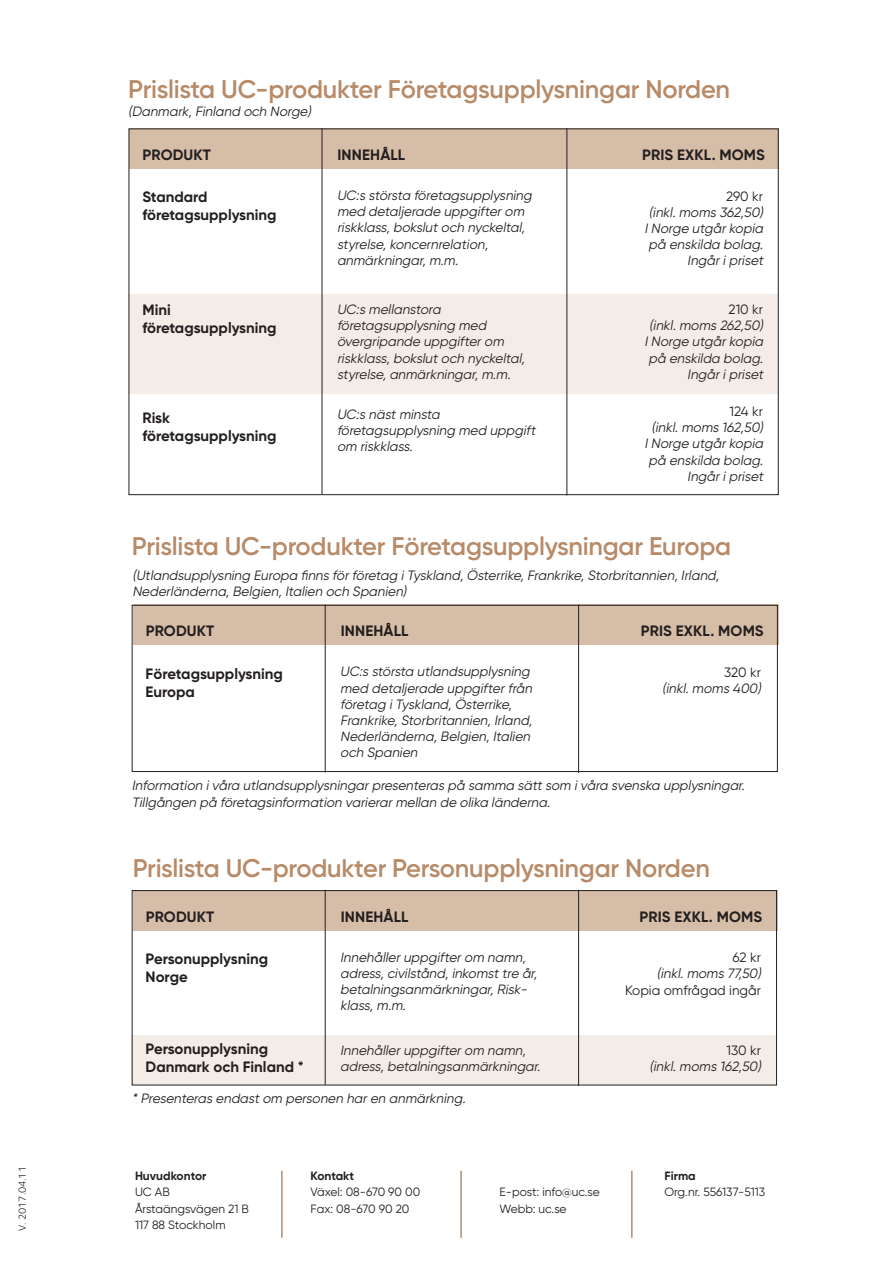
<style>
.page{position:relative;width:893px;height:1263px;background:#fff}
.page>*{position:absolute;margin:0;border:0;box-sizing:border-box;transform-origin:0 0}
.Rubrik_30{font:600 25.5px "Gilroy";letter-spacing:-.01em;color:#b78a68}
.t1{font:700 15px "Gilroy";color:#231f20}
.t2{font:italic 13.5px/16.2px "Gilroy";color:#231f20}
.t3{font:13.5px "Gilroy";color:#231f20}
.t4{font:12px "Gilroy";color:#231f20}
.t5{font:700 12px "Gilroy";color:#231f20}
.Bildtext{font:10.5px "Foundry Sterling";color:#231f20}
</style>
<div class="page">
<hr style="left:631px;top:1171px;width:2px;height:67px;background:#b78a68">
<hr style="left:460px;top:1171px;width:2px;height:67px;background:#b78a68">
<hr style="left:281px;top:1171px;width:2px;height:67px;background:#b78a68">
<div style="left:129px;top:294px;width:649px;height:99px;background:#f4ece6"></div>
<div style="left:130px;top:128px;width:649px;height:41px;background:#d6bda7"></div>
<hr style="left:322px;top:128px;width:1px;height:366px;background:#231f20">
<hr style="left:566px;top:128px;width:1px;height:367px;background:#231f20">
<div style="left:133px;top:604px;width:645px;height:41px;background:#d6bda7"></div>
<div style="left:132px;top:605px;width:646px;height:167px;border:1px solid #231f20"></div>
<hr style="left:325px;top:604px;width:1px;height:168px;background:#231f20">
<hr style="left:578px;top:604px;width:1px;height:169px;background:#231f20">
<div style="left:132px;top:1035px;width:644px;height:50px;background:#f4ece6"></div>
<div style="left:133px;top:890px;width:644px;height:40px;background:#d6bda7"></div>
<div style="left:132px;top:890px;width:645px;height:195px;border:1px solid #231f20"></div>
<hr style="left:325px;top:890px;width:1px;height:195px;background:#231f20">
<hr style="left:578px;top:890px;width:1px;height:196px;background:#231f20">
<p class="Rubrik_30" style="left:128px;top:73px;width:603px">Prislista UC-produkter Företagsupplysningar Norden</p>
<p class="t2" style="left:128px;top:103px;width:187px">(Danmark,Finland och Norge)</p>
<p class="t1" style="left:143px;top:145px;width:70px">PRODUKT</p>
<p class="t1" style="left:337px;top:145px;width:69px">INNEHÅLL</p>
<p class="t1" style="left:642px;top:145px;width:124px">PRIS EXKL. MOMS</p>
<p class="t1" style="left:142px;top:188px;width:67px">Standard</p>
<p class="t1" style="left:142px;top:206px;width:136px">företagsupplysning</p>
<p class="t2" style="left:337px;top:187px;width:199px">UC:s största företagsupplysning med detaljerade uppgifterom riskklass,bokslutoch nyckeltal, styrelse,koncernrelation, anmärkningar,m.m.</p>
<p class="t2" style="left:337px;top:301px;width:192px">UC:s mellanstora företagsupplysning med övergripande uppgifterom riskklass,bokslutoch nyckeltal, styrelse,anmärkningar,m.m.</p>
<p class="t2" style="left:337px;top:406px;width:203px">UC:s nästminsta företagsupplysning med uppgift om riskklass.</p>
<p class="t3" style="left:726px;top:188px;width:39px">290 kr</p>
<p class="t2" style="left:649px;top:204px;width:118px">(inkl.moms 362,50)</p>
<p class="t2" style="left:644px;top:220px;width:123px">INorge utgårkopia</p>
<p class="t2" style="left:648px;top:236px;width:119px">på enskilda bolag.</p>
<p class="t2" style="left:687px;top:252px;width:80px">Ingåripriset</p>
<p class="t3" style="left:729px;top:301px;width:36px">210 kr</p>
<p class="t2" style="left:649px;top:317px;width:118px">(inkl.moms 262,50)</p>
<p class="t2" style="left:644px;top:333px;width:123px">INorge utgårkopia</p>
<p class="t2" style="left:648px;top:350px;width:119px">på enskilda bolag.</p>
<p class="t2" style="left:687px;top:366px;width:80px">Ingåripriset</p>
<p class="t3" style="left:730px;top:403px;width:35px">124 kr</p>
<p class="t2" style="left:651px;top:419px;width:116px">(inkl.moms 162,50)</p>
<p class="t2" style="left:644px;top:435px;width:123px">INorge utgårkopia</p>
<p class="t2" style="left:648px;top:452px;width:119px">på enskilda bolag.</p>
<p class="t2" style="left:687px;top:468px;width:80px">Ingåripriset</p>
<p class="t1" style="left:142px;top:300px;width:30px">Mini</p>
<p class="t1" style="left:142px;top:318px;width:136px">företagsupplysning</p>
<p class="t1" style="left:142px;top:408px;width:29px">Risk</p>
<p class="t1" style="left:142px;top:426px;width:136px">företagsupplysning</p>
<p class="Rubrik_30" style="left:132px;top:530px;width:601px">Prislista UC-produkter Företagsupplysningar Europa</p>
<p class="t2" style="left:132px;top:567px;width:591px">(Utlandsupplysning Europa finns förföretag iTyskland,Österrike,Frankrike,Storbritannien,Irland,<br>Nederländerna,Belgien,Italien och Spanien)</p>
<p class="t1" style="left:146px;top:622px;width:70px">PRODUKT</p>
<p class="t1" style="left:341px;top:622px;width:69px">INNEHÅLL</p>
<p class="t1" style="left:641px;top:622px;width:124px">PRIS EXKL. MOMS</p>
<p class="t1" style="left:146px;top:664px;width:139px">Företagsupplysning</p>
<p class="t1" style="left:146px;top:682px;width:51px">Europa</p>
<p class="t2" style="left:340px;top:663px;width:196px">UC:s största utlandsupplysning med detaljerade uppgifterfrån företag iTyskland,Österrike,<br>Frankrike,Storbritannien,Irland,<br>Nederländerna,Belgien,Italien och Spanien</p>
<p class="t3" style="left:724px;top:664px;width:38px">320 kr</p>
<p class="t2" style="left:662px;top:680px;width:103px">(inkl.moms 400)</p>
<p class="t2" style="left:132px;top:777px;width:617px">Information ivåra utlandsupplysningarpresenteras på samma sättsom ivåra svenska upplysningar.<br>Tillgången på företagsinformation varierarmellan de olika länderna.</p>
<p class="Rubrik_30" style="left:133px;top:852px;width:579px">Prislista UC-produkter Personupplysningar Norden</p>
<p class="t1" style="left:146px;top:907px;width:70px">PRODUKT</p>
<p class="t1" style="left:341px;top:907px;width:69px">INNEHÅLL</p>
<p class="t1" style="left:639px;top:907px;width:124px">PRIS EXKL. MOMS</p>
<p class="t1" style="left:146px;top:949px;width:124px">Personupplysning</p>
<p class="t1" style="left:146px;top:967px;width:44px">Norge</p>
<p class="t2" style="left:340px;top:949px;width:201px">Innehålleruppgifterom namn, adress,civilstånd,inkomsttre år, betalningsanmärkningar,Risk&shy;klass,m.m.</p>
<p class="t2" style="left:340px;top:1042px;width:204px">Innehålleruppgifterom namn, adress,betalningsanmärkningar.</p>
<p class="t3" style="left:733px;top:949px;width:30px">62 kr</p>
<p class="t2" style="left:657px;top:965px;width:108px">(inkl.moms 77,50)</p>
<p class="t3" style="left:625px;top:982px;width:137px">Kopia omfrågad ingår</p>
<p class="t1" style="left:146px;top:1039px;width:124px">Personupplysning</p>
<p class="t1" style="left:146px;top:1057px;width:160px">Danmark och Finland *</p>
<p class="t3" style="left:726px;top:1042px;width:36px">130 kr</p>
<p class="t2" style="left:649px;top:1058px;width:116px">(inkl.moms 162,50)</p>
<p class="t2" style="left:132px;top:1090px;width:338px">*Presenteras endastom personen haren anmärkning.</p>
<p class="Bildtext" style="left:16px;top:1231px;width:67px;rotate:-90deg">V. 2017.04.11</p>
<p class="t5" style="left:135px;top:1168px;width:73px">Huvudkontor</p>
<p class="t5" style="left:310px;top:1168px;width:45px">Kontakt</p>
<p class="t5" style="left:664px;top:1168px;width:33px">Firma</p>
<p class="t4" style="left:135px;top:1185px;width:36px">UC AB</p>
<p class="t4" style="left:310px;top:1185px;width:111px">Växel: 08-670 90 00</p>
<p class="t4" style="left:500px;top:1185px;width:102px">E-post: info@uc.se</p>
<p class="t4" style="left:664px;top:1185px;width:102px">Org.nr. 556137-5113</p>
<p class="t4" style="left:135px;top:1201px;width:115px">Årstaängsvägen 21 B</p>
<p class="t4" style="left:310px;top:1201px;width:100px">Fax: 08-670 90 20</p>
<p class="t4" style="left:500px;top:1201px;width:69px">Webb: uc.se</p>
<p class="t4" style="left:135px;top:1218px;width:92px">117 88 Stockholm</p>
</div>
